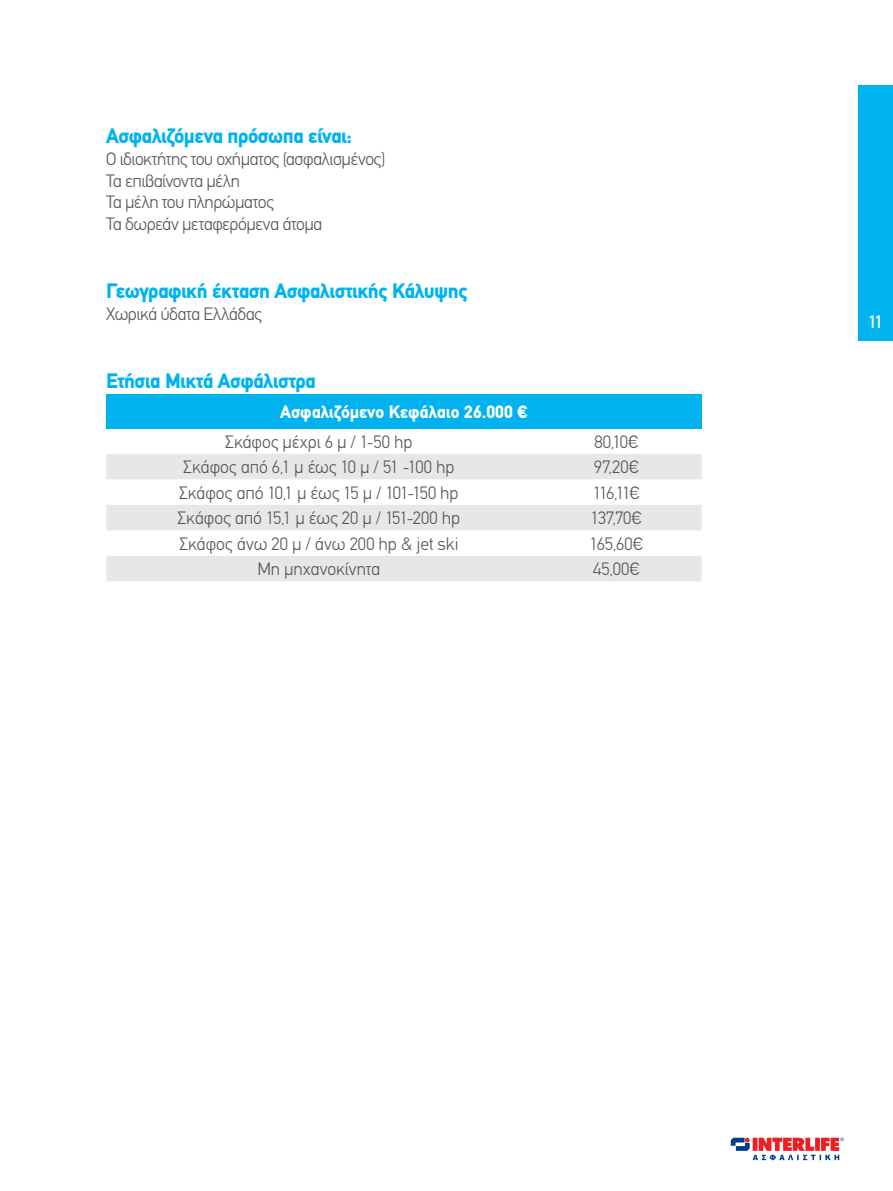
<style>
.page{position:relative;width:893px;height:1191px;background:#fff}
.page>*{position:absolute;margin:0;border:0;box-sizing:border-box;transform-origin:0 0}
.t1{font:900 21px "PF Din Text";letter-spacing:-.02em;color:#00b3ef}
.t2{font:300 18px/21.6px "PF Din Text";letter-spacing:-.015em;color:#57585a}
.t3{font:900 18px "PF Din Text";color:#fff}
.t4{font:500 18px "PF Din Text";color:#fff}
</style>
<div class="page">
<svg style="left:731px;top:1137px;width:113px;height:23px"></svg>
<div style="left:106px;top:394px;width:596px;height:34px;background:#00b3ef"></div>
<svg style="left:106px;top:454px;width:596px;height:127px;fill:#e6e7e9"></svg>
<div style="left:859px;top:85px;width:34px;height:255px;background:#00b3ef"></div>
<p class="t1" style="left:106px;top:124px;width:247px">Ασφαλιζόμενα πρόσωπα είναι:</p>
<p class="t2" style="left:106px;top:148px;width:281px">Ο ιδιοκτήτης του οχήματος (ασφαλισμένος)<br>Τα επιβαίνοντα μέλη<br>Τα μέλη του πληρώματος<br>Τα δωρεάν μεταφερόμενα άτομα</p>
<p class="t1" style="left:106px;top:278px;width:363px">Γεωγραφική έκταση Ασφαλιστικής Κάλυψης</p>
<p class="t2" style="left:106px;top:303px;width:157px">Χωρικά ύδατα Ελλάδας</p>
<p class="t1" style="left:106px;top:368px;width:211px">Ετήσια Μικτά Ασφάλιστρα</p>
<p class="t3" style="left:280px;top:401px;width:249px">Ασφαλιζόμενο Κεφάλαιο 26.000 €</p>
<p class="t2" style="left:225px;top:431px;width:189px">Σκάφος μέχρι 6 μ / 1-50 hp</p>
<p class="t2" style="left:594px;top:431px;width:46px">80,10€</p>
<p class="t2" style="left:183px;top:456px;width:273px">Σκάφος από 6,1 μ έως 10 μ / 51 -100 hp</p>
<p class="t2" style="left:594px;top:456px;width:47px">97,20€</p>
<p class="t2" style="left:179px;top:482px;width:281px">Σκάφος από 10,1 μ έως 15 μ / 101-150 hp</p>
<p class="t2" style="left:593px;top:482px;width:48px">116,11€</p>
<p class="t2" style="left:177px;top:507px;width:284px">Σκάφος από 15,1 μ έως 20 μ / 151-200 hp</p>
<p class="t2" style="left:591px;top:507px;width:53px">137,70€</p>
<p class="t2" style="left:179px;top:533px;width:281px">Σκάφος άνω 20 μ / άνω 200 hp &amp; jet ski</p>
<p class="t2" style="left:590px;top:533px;width:55px">165,60€</p>
<p class="t2" style="left:257px;top:558px;width:124px">Μη μηχανοκίνητα</p>
<p class="t2" style="left:593px;top:558px;width:49px">45,00€</p>
<p class="t4" style="left:868px;top:311px;width:16px">11</p>
</div>
